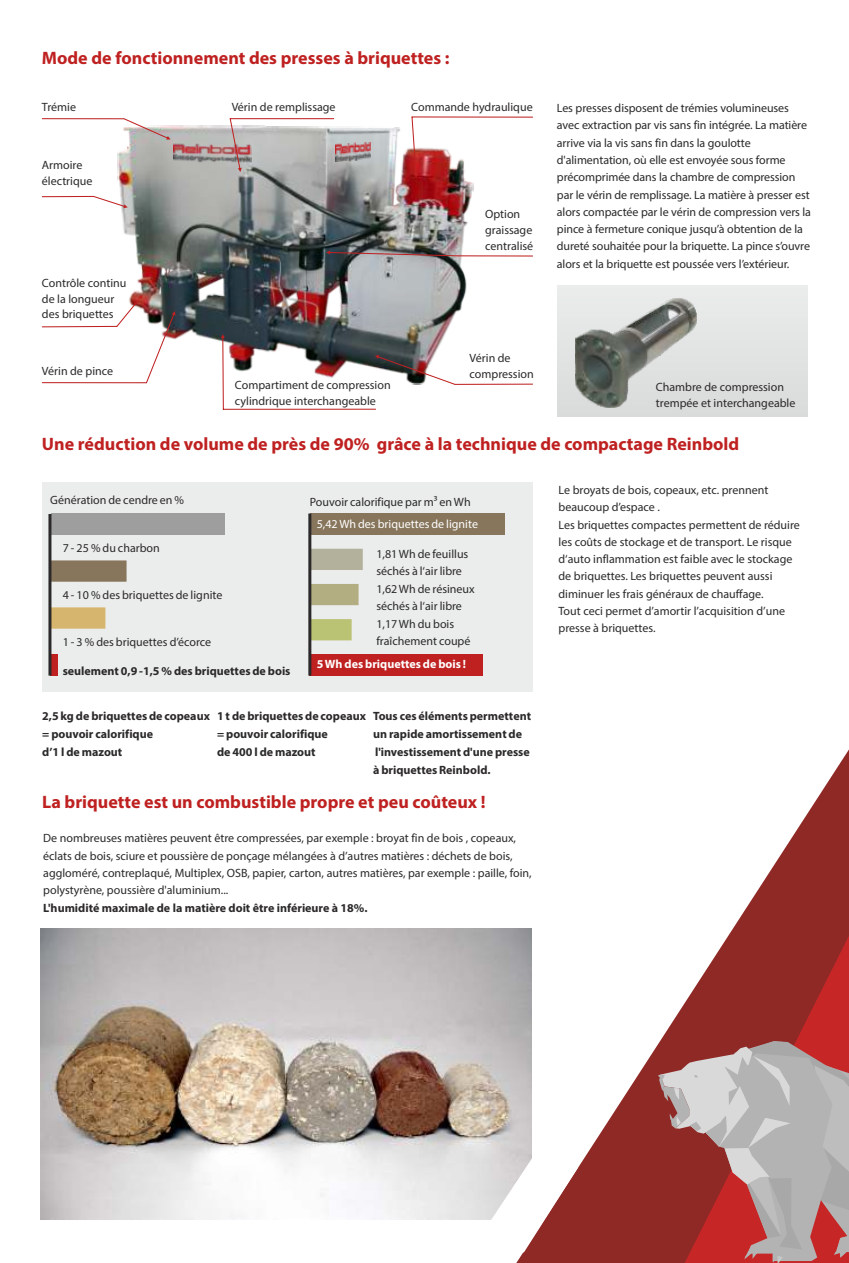
<style>
.page{position:relative;width:849px;height:1263px;background:#fff}
.page>*{position:absolute;margin:0;border:0;box-sizing:border-box;transform-origin:0 0}
.t1{font:700 18px "Myriad Pro";color:#bf2121}
.t2{font:12px/17.2px "Myriad Pro";color:#2b2929}
.t3{font:700 12px/17.9px "Myriad Pro";color:#2b2929}
.t4{font:12px "Myriad Pro";color:#fff}
.t5{font:700 12px "Myriad Pro";color:#fff}
</style>
<div class="page">
<img style="left:117px;top:125px;width:356px;height:259px">
<img style="left:173px;top:139px;width:56px;height:29px">
<img style="left:335px;top:142px;width:35px;height:19px">
<div style="left:42px;top:482px;width:490px;height:210px;background:#ebeded"></div>
<div style="left:309px;top:654px;width:174px;height:22px;background:#bf2121"></div>
<div style="left:309px;top:513px;width:195px;height:22px;background:#87755c"></div>
<svg style="left:502px;top:751px;width:346px;height:512px"></svg>
<svg style="left:673px;top:924px;width:175px;height:117px;fill:#8f2926"></svg>
<svg style="left:657px;top:1041px;width:191px;height:222px;background:#b2807f"></svg>
<img style="left:40px;top:929px;width:491px;height:291px">
<div style="left:51px;top:513px;width:173px;height:22px;background:#9e9e9e"></div>
<div style="left:51px;top:560px;width:75px;height:22px;background:#87755c"></div>
<div style="left:50px;top:607px;width:55px;height:22px;background:#d6b56e"></div>
<svg style="left:51px;top:654px;width:7px;height:22px"></svg>
<hr style="left:49px;top:514px;width:2px;height:162px;background:#2b2929">
<div style="left:309px;top:619px;width:42px;height:21px;background:#bac273"></div>
<div style="left:309px;top:584px;width:49px;height:21px;background:#b3ad82"></div>
<div style="left:309px;top:549px;width:54px;height:21px;background:#b3b09c"></div>
<hr style="left:308px;top:513px;width:3px;height:163px;background:#2b2929">
<svg style="left:42px;top:118px;width:128px;height:22px"></svg>
<svg style="left:229px;top:118px;width:105px;height:54px;background:#c2bbba"></svg>
<svg style="left:42px;top:196px;width:86px;height:12px"></svg>
<svg style="left:42px;top:295px;width:133px;height:88px"></svg>
<svg style="left:411px;top:116px;width:122px;height:62px"></svg>
<svg style="left:326px;top:251px;width:207px;height:6px"></svg>
<svg style="left:221px;top:334px;width:312px;height:76px"></svg>
<svg style="left:478px;top:1146px;width:100px;height:106px"></svg>
<div style="left:558px;top:286px;width:249px;height:131px;background:#e2e3e3"></div>
<img style="left:575px;top:298px;width:121px;height:109px">
<h1 class="t1" style="left:42px;top:50px;width:409px">Mode de fonctionnement des presses à briquettes :</h1>
<p class="t2" style="left:42px;top:99px;width:36px">Trémie</p>
<p class="t2" style="left:232px;top:99px;width:105px">Vérin de remplissage</p>
<p class="t2" style="left:42px;top:158px;width:52px;line-height:15.9px">Armoire électrique</p>
<p class="t2" style="left:42px;top:276px;width:86px;line-height:15.9px">Contrôle continu de la longueur des briquettes</p>
<p class="t2" style="left:411px;top:99px;width:123px">Commande hydraulique</p>
<p class="t2" style="left:485px;top:207px;width:50px;line-height:15.9px">Option graissage centralisé</p>
<p class="t2" style="left:469px;top:351px;width:43px">Vérin de</p>
<p class="t2" style="left:42px;top:363px;width:73px">Vérin de pince</p>
<p class="t2" style="left:469px;top:367px;width:66px">compression</p>
<p class="t2" style="left:235px;top:378px;width:157px;line-height:15.9px">Compartiment de compression cylindrique interchangeable</p>
<p class="t2" style="left:557px;top:100px;width:255px">Les presses disposent de trémies volumineuses avec extraction par vis sans fin intégrée. La matière arrive via la vis sans fin dans la goulotte d'alimentation, où elle est envoyée sous forme précomprimée dans la chambre de compression par le vérin de remplissage. La matière à presser est alors compactée par le vérin de compression vers la pince à fermeture conique jusqu’à obtention de la dureté souhaitée pour la briquette. La pince s’ouvre alors et la briquette est poussée vers l’extérieur.</p>
<p class="t2" style="left:655px;top:380px;width:141px;line-height:15.9px">Chambre de compression trempée et interchangeable</p>
<h1 class="t1" style="left:42px;top:437px;width:698px">Une réduction de volume de près de 90% grâce à la technique de compactage Reinbold</h1>
<p class="t2" style="left:50px;top:492px;width:135px">Génération de cendre en %</p>
<p class="t2" style="left:63px;top:540px;width:99px">7 - 25 % du charbon</p>
<p class="t2" style="left:63px;top:587px;width:161px">4 - 10 % des briquettes de lignite</p>
<p class="t2" style="left:63px;top:634px;width:150px">1 - 3 % des briquettes d’écorce</p>
<p class="t3" style="left:63px;top:663px;width:229px">seulement 0,9 -1,5 % des briquettes de bois</p>
<p class="t2" style="left:310px;top:494px;width:162px">Pouvoir calorifique par m³ en Wh</p>
<p class="t4" style="left:317px;top:519px;width:163px">5,42 Wh des briquettes de lignite</p>
<p class="t2" style="left:376px;top:546px;width:93px">1,81 Wh de feuillus séchés à l‘air libre</p>
<p class="t2" style="left:376px;top:581px;width:100px">1,62 Wh de résineux séchés à l‘air libre</p>
<p class="t2" style="left:376px;top:616px;width:96px">1,17 Wh du bois fraîchement coupé</p>
<p class="t5" style="left:317px;top:659px;width:151px">5 Wh des briquettes de bois !</p>
<p class="t3" style="left:42px;top:708px;width:169px">2,5 kg de briquettes de copeaux = pouvoir calorifique<br>d’1 l de mazout</p>
<p class="t3" style="left:217px;top:708px;width:150px">1 t de briquettes de copeaux = pouvoir calorifique<br>de 400 l de mazout</p>
<p class="t3" style="left:373px;top:708px;width:159px">Tous ces éléments permettent un rapide amortissement de l'investissement d'une presse à briquettes Reinbold.</p>
<h1 class="t1" style="left:42px;top:794px;width:445px">La briquette est un combustible propre et peu coûteux !</h1>
<p class="t2" style="left:43px;top:831px;width:490px">De nombreuses matières peuvent être compressées, par exemple : broyat fin de bois , copeaux, éclats de bois, sciure et poussière de ponçage mélangées à d’autres matières : déchets de bois, aggloméré, contreplaqué, Multiplex, OSB, papier, carton, autres matières, par exemple : paille, foin, polystyrène, poussière d'aluminium...</p>
<p class="t3" style="left:43px;top:900px;width:326px">L'humidité maximale de la matière doit être inférieure à 18%.</p>
<p class="t2" style="left:558px;top:482px;width:243px">Le broyats de bois, copeaux, etc. prennent beaucoup d’espace .<br>Les briquettes compactes permettent de réduire les coûts de stockage et de transport. Le risque d‘auto inflammation est faible avec le stockage de briquettes. Les briquettes peuvent aussi diminuer les frais généraux de chauffage.<br>Tout ceci permet d’amortir l’acquisition d’une presse à briquettes.</p>
</div>
